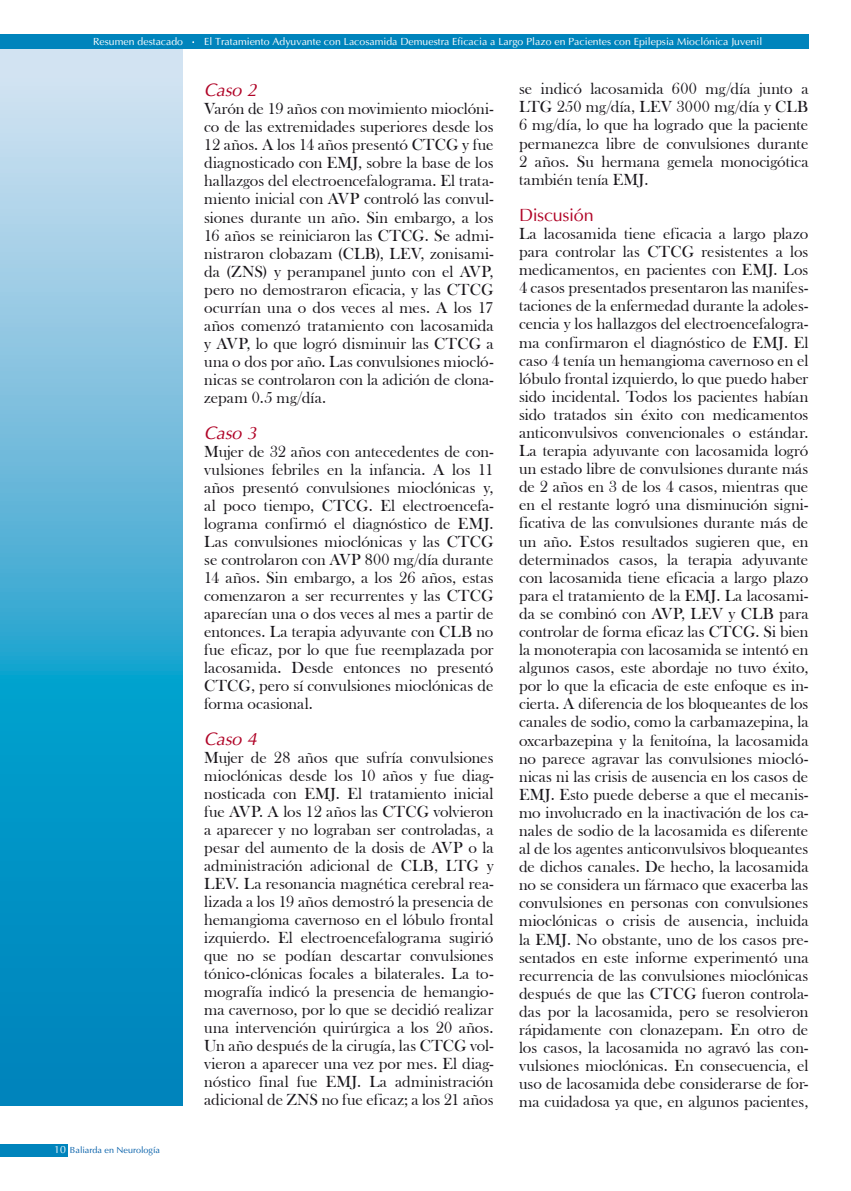
<style>
.page{position:relative;width:851px;height:1191px;background:#fff}
.page>*{position:absolute;margin:0;border:0;box-sizing:border-box;transform-origin:0 0}
.t1{font:italic 18px "Ottawa";letter-spacing:-.01em;color:#b00427}
.t2{font:18px "Ottawa Plain";letter-spacing:-.02em;color:#b00427}
.t3{font:16.5px/18.1px "Bask Old Face";color:#1a171c;text-align:justify}
.t4{font:10.5px "Ottawa Plain";color:#fff}
.t5{font:9px "Ottawa Plain";color:#005da8}
</style>
<div class="page">
<svg style="left:0;top:49px;width:183px;height:1057px;background:#4eafd5"></svg>
<div style="left:0;top:34px;width:808px;height:15px;background:#0084bc"></div>
<div style="left:0;top:1143px;width:68px;height:13px;background:#0084bc"></div>
<p class="t4" style="left:93px;top:35px;width:91px">Resumen destacado</p>
<p class="t4" style="left:54px;top:1143px;width:13px">10</p>
<p class="t5" style="left:70px;top:1145px;width:91px">Baliarda en Neurología</p>
<p class="t4" style="left:204px;top:36px;width:559px">El Tratamiento Adyuvante con Lacosamida Demuestra Eficacia a Largo Plazo en Pacientes con Epilepsia Mioclónica Juvenil</p>
<p class="t1" style="left:204px;top:80px;width:54px">Caso 2</p>
<p class="t3" style="left:204px;top:100px;width:291px">Varón de 19 años con movimiento mioclóni&shy;co de las extremidades superiores desde los 12 años. A los 14 años presentó CTCG y fue diagnosticado con EMJ, sobre la base de los hallazgos del electroencefalograma. El trata&shy;miento inicial con AVP controló las convul&shy;siones durante un año. Sin embargo, a los 16 años se reiniciaron las CTCG. Se admi&shy;nistraron clobazam (CLB), LEV, zonisami&shy;da (ZNS) y perampanel junto con el AVP, pero no demostraron eficacia, y las CTCG ocurrían una o dos veces al mes. A los 17 años comenzó tratamiento con lacosamida y AVP, lo que logró disminuir las CTCG a una o dos por año. Las convulsiones miocló&shy;nicas se controlaron con la adición de clona&shy;zepam 0.5 mg/día.</p>
<p class="t1" style="left:204px;top:422px;width:54px">Caso 3</p>
<p class="t3" style="left:204px;top:442px;width:291px">Mujer de 32 años con antecedentes de con&shy;vulsiones febriles en la infancia. A los 11 años presentó convulsiones mioclónicas y, al poco tiempo, CTCG. El electroencefa&shy;lograma confirmó el diagnóstico de EMJ.<br>Las convulsiones mioclónicas y las CTCG se controlaron con AVP 800 mg/día durante 14 años. Sin embargo, a los 26 años, estas comenzaron a ser recurrentes y las CTCG aparecían una o dos veces al mes a partir de entonces. La terapia adyuvante con CLB no fue eficaz, por lo que fue reemplazada por lacosamida. Desde entonces no presentó CTCG, pero sí convulsiones mioclónicas de forma ocasional.</p>
<p class="t1" style="left:204px;top:728px;width:54px">Caso 4</p>
<p class="t3" style="left:204px;top:748px;width:291px">Mujer de 28 años que sufría convulsiones mioclónicas desde los 10 años y fue diag&shy;nosticada con EMJ. El tratamiento inicial fue AVP. A los 12 años las CTCG volvieron a aparecer y no lograban ser controladas, a pesar del aumento de la dosis de AVP o la administración adicional de CLB, LTG y LEV. La resonancia magnética cerebral rea&shy;lizada a los 19 años demostró la presencia de hemangioma cavernoso en el lóbulo frontal izquierdo. El electroencefalograma sugirió que no se podían descartar convulsiones tónico-clónicas focales a bilaterales. La to&shy;mografía indicó la presencia de hemangio&shy;ma cavernoso, por lo que se decidió realizar una intervención quirúrgica a los 20 años.<br>Un año después de la cirugía, las CTCG vol&shy;vieron a aparecer una vez por mes. El diag&shy;nóstico final fue EMJ. La administración adicional de ZNS no fue eficaz; a los 21 años</p>
<p class="t3" style="left:519px;top:80px;width:291px">se indicó lacosamida 600 mg/día junto a LTG 250 mg/día, LEV 3000 mg/día y CLB 6 mg/día, lo que ha logrado que la paciente permanezca libre de convulsiones durante 2 años. Su hermana gemela monocigótica también tenía EMJ.</p>
<p class="t2" style="left:519px;top:204px;width:76px">Discusión</p>
<p class="t3" style="left:519px;top:225px;width:291px">La lacosamida tiene eficacia a largo plazo para controlar las CTCG resistentes a los medicamentos, en pacientes con EMJ. Los 4 casos presentados presentaron las manifes&shy;taciones de la enfermedad durante la adoles&shy;cencia y los hallazgos del electroencefalogra&shy;ma confirmaron el diagnóstico de EMJ. El caso 4 tenía un hemangioma cavernoso en el lóbulo frontal izquierdo, lo que puedo haber sido incidental. Todos los pacientes habían sido tratados sin éxito con medicamentos anticonvulsivos convencionales o estándar.<br>La terapia adyuvante con lacosamida logró un estado libre de convulsiones durante más de 2 años en 3 de los 4 casos, mientras que en el restante logró una disminución signi&shy;ficativa de las convulsiones durante más de un año. Estos resultados sugieren que, en determinados casos, la terapia adyuvante con lacosamida tiene eficacia a largo plazo para el tratamiento de la EMJ. La lacosami&shy;da se combinó con AVP, LEV y CLB para controlar de forma eficaz las CTCG. Si bien la monoterapia con lacosamida se intentó en algunos casos, este abordaje no tuvo éxito, por lo que la eficacia de este enfoque es in&shy;cierta. A diferencia de los bloqueantes de los canales de sodio, como la carbamazepina, la oxcarbazepina y la fenitoína, la lacosamida no parece agravar las convulsiones miocló&shy;nicas ni las crisis de ausencia en los casos de EMJ. Esto puede deberse a que el mecanis&shy;mo involucrado en la inactivación de los ca&shy;nales de sodio de la lacosamida es diferente al de los agentes anticonvulsivos bloqueantes de dichos canales. De hecho, la lacosamida no se considera un fármaco que exacerba las convulsiones en personas con convulsiones mioclónicas o crisis de ausencia, incluida la EMJ. No obstante, uno de los casos pre&shy;sentados en este informe experimentó una recurrencia de las convulsiones mioclónicas después de que las CTCG fueron controla&shy;das por la lacosamida, pero se resolvieron rápidamente con clonazepam. En otro de los casos, la lacosamida no agravó las con&shy;vulsiones mioclónicas. En consecuencia, el uso de lacosamida debe considerarse de for&shy;ma cuidadosa ya que, en algunos pacientes,</p>
</div>
